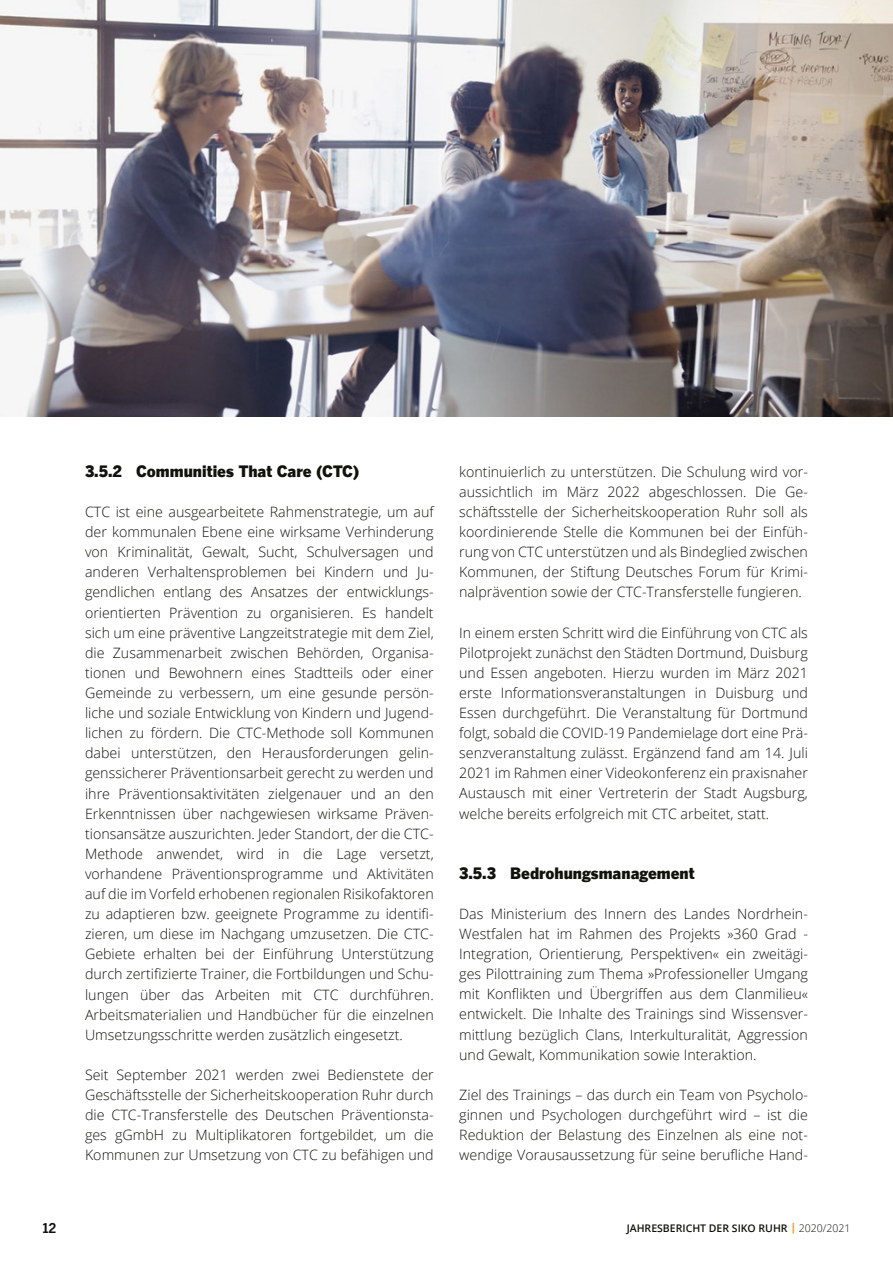
<style>
.page{position:relative;width:893px;height:1263px;background:#fff}
.page>*{position:absolute;margin:0;border:0;box-sizing:border-box;transform-origin:0 0}
.t1{font:900 15.75px "Benton Gothic";color:#12120d}
.t2{font:300 14.25px/20.1px "Open Sans";color:#12120d;text-align:justify}
.t3{font:700 13.5px "Benton Gothic";color:#12120d}
.t4{font:600 10.5px "Open Sans";color:#12120d}
.s1{font-weight:700;color:#f48e00}
.s2{font-weight:300}
</style>
<div class="page">
<img style="left:0;top:0;width:893px;height:416px">
<p class="t1" style="left:85px;top:461px;width:276px">3.5.2 Communities That Care (CTC)</p>
<p class="t2" style="left:85px;top:501px;width:350px">CTC ist eine ausgearbeitete Rahmenstrategie, um auf der kommunalen Ebene eine wirksame Verhinderung von Kriminalität, Gewalt, Sucht, Schulversagen und anderen Verhaltensproblemen bei Kindern und Ju&shy;gendlichen entlang des Ansatzes der entwicklungs&shy;orientierten Prävention zu organisieren. Es handelt sich um eine präventive Langzeitstrategie mit dem Ziel, die Zusammenarbeit zwischen Behörden, Organisa&shy;tionen und Bewohnern eines Stadtteils oder einer Gemeinde zu verbessern, um eine gesunde persön&shy;liche und soziale Entwicklung von Kindern und Jugend&shy;lichen zu fördern. Die CTC-Methode soll Kommunen dabei unterstützen, den Herausforderungen gelin&shy;genssicherer Präventionsarbeit gerecht zu werden und ihre Präventionsaktivitäten zielgenauer und an den Erkenntnissen über nachgewiesen wirksame Präven&shy;tionsansätze auszurichten. Jeder Standort, der die CTC-Methode anwendet, wird in die Lage versetzt, vorhandene Präventionsprogramme und Aktivitäten auf die im Vorfeld erhobenen regionalen Risikofaktoren zu adaptieren bzw. geeignete Programme zu identifi&shy;zieren, um diese im Nachgang umzusetzen. Die CTC-Gebiete erhalten bei der Einführung Unterstützung durch zertifizierte Trainer, die Fortbildungen und Schu&shy;lungen über das Arbeiten mit CTC durchführen.<br>Arbeitsmaterialien und Handbücher für die einzelnen Umsetzungsschritte werden zusätzlich eingesetzt.</p>
<p class="t2" style="left:85px;top:1064px;width:350px">Seit September 2021 werden zwei Bedienstete der Geschäftsstelle der Sicherheitskooperation Ruhr durch die CTC-Transferstelle des Deutschen Präventionsta&shy;ges gGmbH zu Multiplikatoren fortgebildet, um die Kommunen zur Umsetzung von CTC zu befähigen und</p>
<p class="t2" style="left:459px;top:461px;width:350px">kontinuierlich zu unterstützen. Die Schulung wird vor&shy;aussichtlich im März 2022 abgeschlossen. Die Ge&shy;schäftsstelle der Sicherheitskooperation Ruhr soll als koordinierende Stelle die Kommunen bei der Einfüh&shy;rung von CTC unterstützen und als Bindeglied zwischen Kommunen, der Stiftung Deutsches Forum für Krimi&shy;nalprävention sowie der CTC-Transferstelle fungieren.</p>
<p class="t2" style="left:459px;top:622px;width:350px">In einem ersten Schritt wird die Einführung von CTC als Pilotprojekt zunächst den Städten Dortmund, Duisburg und Essen angeboten. Hierzu wurden im März 2021 erste Informationsveranstaltungen in Duisburg und Essen durchgeführt. Die Veranstaltung für Dortmund folgt, sobald die COVID-19 Pandemielage dort eine Prä&shy;senzveranstaltung zulässt. Ergänzend fand am 14. Juli 2021 im Rahmen einer Videokonferenz ein praxisnaher Austausch mit einer Vertreterin der Stadt Augsburg, welche bereits erfolgreich mit CTC arbeitet, statt.</p>
<p class="t1" style="left:459px;top:863px;width:237px">3.5.3 Bedrohungsmanagement</p>
<p class="t2" style="left:459px;top:903px;width:350px">Das Ministerium des Innern des Landes Nordrhein-Westfalen hat im Rahmen des Projekts »360 Grad - Integration, Orientierung, Perspektiven« ein zweitägi&shy;ges Pilottraining zum Thema »Professioneller Umgang mit Konflikten und Übergriffen aus dem Clanmilieu« entwickelt. Die Inhalte des Trainings sind Wissensver&shy;mittlung bezüglich Clans, Interkulturalität, Aggression und Gewalt, Kommunikation sowie Interaktion.</p>
<p class="t2" style="left:459px;top:1084px;width:350px">Ziel des Trainings – das durch ein Team von Psycholo&shy;ginnen und Psychologen durchgeführt wird – ist die Reduktion der Belastung des Einzelnen als eine not&shy;wendige Vorausaussetzung für seine berufliche Hand-</p>
<p class="t3" style="left:43px;top:1220px;width:16px">12</p>
<p class="t4" style="left:627px;top:1221px;width:225px">JAHRESBERICHT DER SIKO RUHR <span class="s1">|</span> <span class="s2">2020/2021</span></p>
</div>
